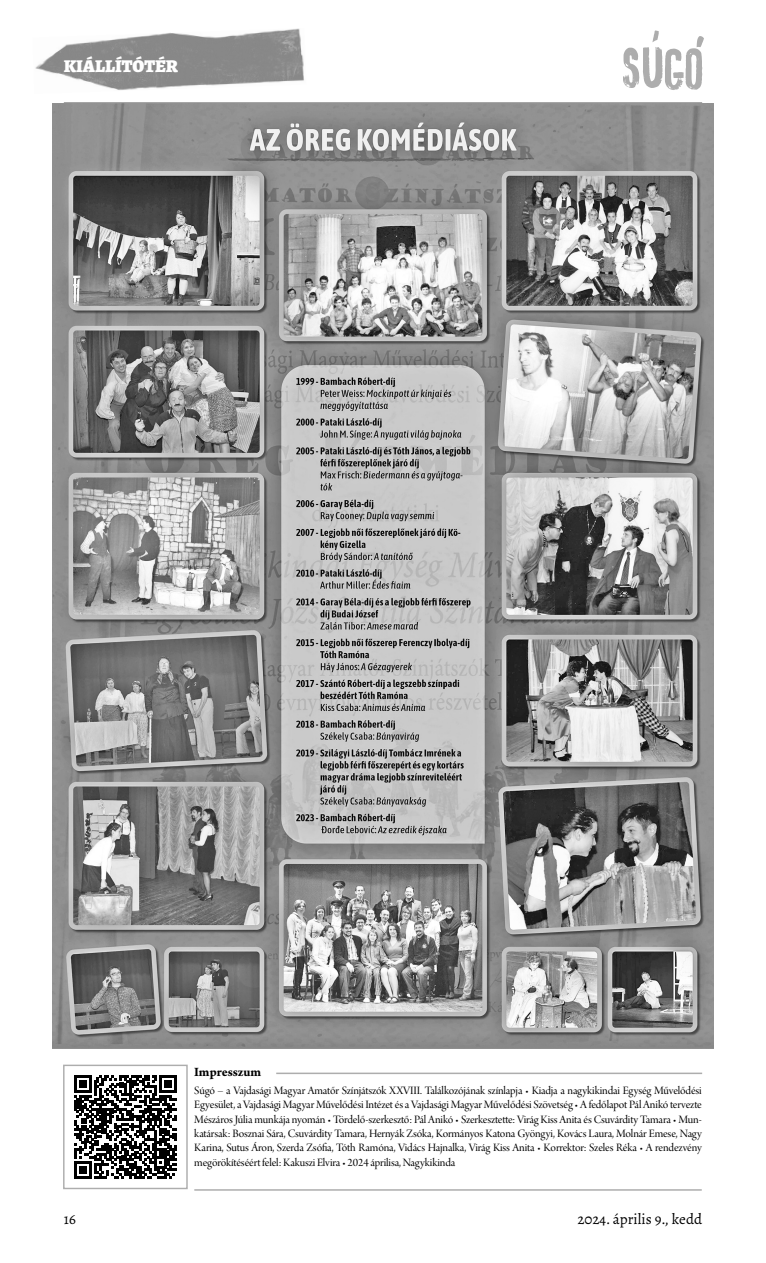
<style>
.page{position:relative;width:766px;height:1263px;background:#fff}
.page>*{position:absolute;margin:0;border:0;box-sizing:border-box;transform-origin:0 0}
.t1{font:900 18px "Alegreya";color:#fff}
.t2{font:15px "Alegreya";color:#000}
.t3{font:700 13.5px "Arno Pro";letter-spacing:-.005em;color:#000}
.t4{font:12px/14.4px "Arno Pro Display";letter-spacing:-.01em;color:#000;text-align:justify}
</style>
<div class="page">
<svg style="left:623px;top:31px;width:81px;height:59px"></svg>
<img style="left:35px;top:28px;width:269px;height:62px">
<hr style="left:64px;top:102px;width:638px;height:1px;background:#808080">
<hr style="left:194px;top:1189px;width:507px;height:2px;background:#adadad">
<hr style="left:276px;top:1072px;width:426px;height:2px;background:#adadad">
<svg style="left:74px;top:1075px;width:103px;height:103px"></svg>
<div style="left:63px;top:1065px;width:125px;height:124px;border:1px solid #adadad"></div>
<img style="left:52px;top:103px;width:661px;height:945px">
<h1 class="t1" style="left:64px;top:59px;width:116px">KIÁLLÍTÓTÉR</h1>
<p class="t3" style="left:194px;top:1067px;width:68px">Impresszum</p>
<p class="t4" style="left:194px;top:1084px;width:509px">Súgó – a Vajdasági Magyar Amatőr Színjátszók XXVIII. Találkozójának színlapja • Kiadja a nagykikindai Egység Művelődési Egyesület, a Vajdasági Magyar Művelődési Intézet és a Vajdasági Magyar Művelődési Szövetség • A fedőlapot Pál Anikó tervezte Mészáros Júlia munkája nyomán • Tördelő-szerkesztő: Pál Anikó • Szerkesztette: Virág Kiss Anita és Csuvárdity Tamara • Mun&shy;katársak: Bosznai Sára, Csuvárdity Tamara, Hernyák Zsóka, Kormányos Katona Gyöngyi, Kovács Laura, Molnár Emese, Nagy Karina, Sutus Áron, Szerda Zsófia, Tóth Ramóna, Vidács Hajnalka, Virág Kiss Anita • Korrektor: Szeles Réka • A rendezvény megörökítéséért felel: Kakuszi Elvira • 2024 áprilisa, Nagykikinda</p>
<p class="t2" style="left:64px;top:1212px;width:14px">16</p>
<p class="t2" style="left:577px;top:1212px;width:126px">2024. április 9., kedd</p>
</div>
